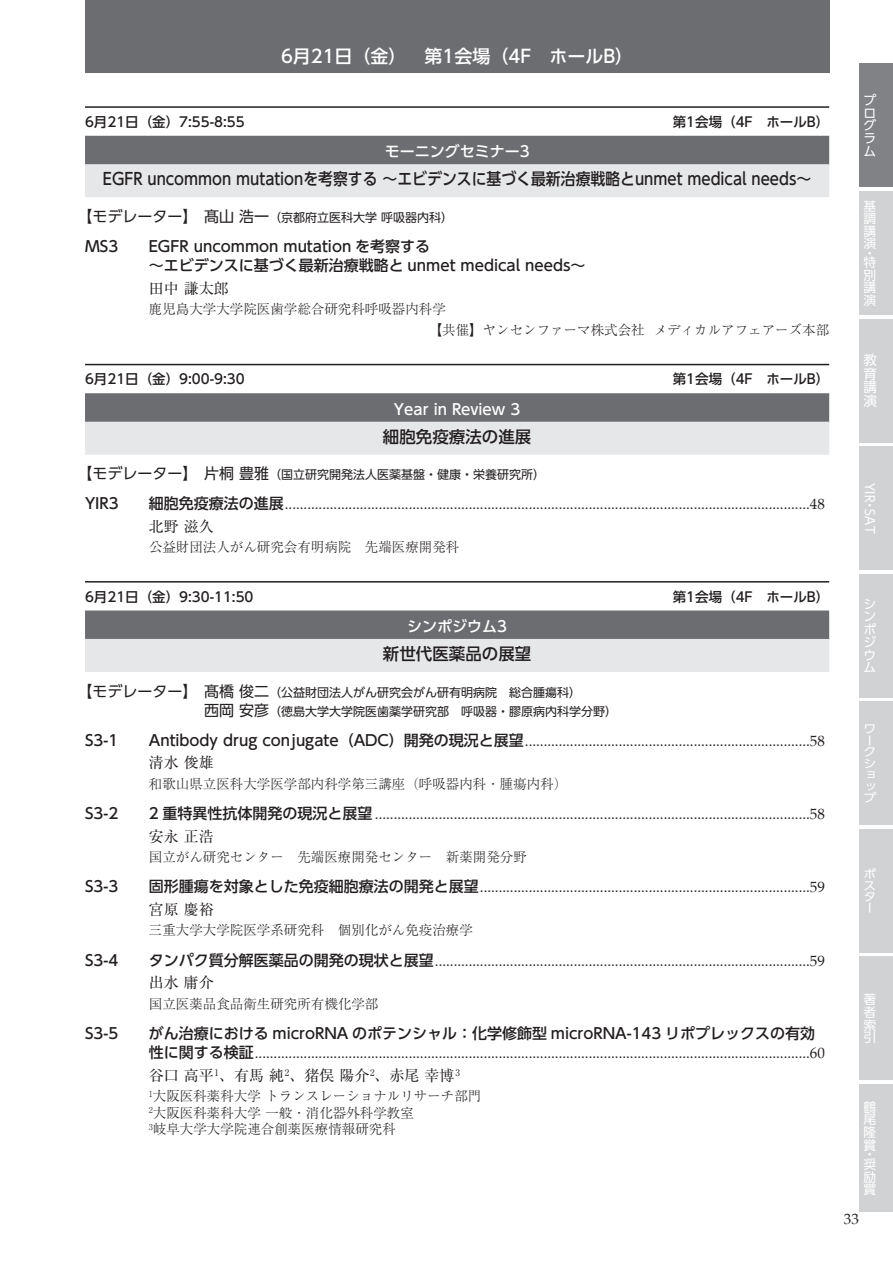
<style>
.page{position:relative;width:893px;height:1263px;background:#fff}
.page>*{position:absolute;margin:0;border:0;box-sizing:border-box;transform-origin:0 0}
.t1{font:500 18px "UD Shin Go Pro";color:#fff}
.t2{font:500 16.5px "UD Shin Go Pro";color:#231f20;scale:.9 1}
.t3{font:500 16.5px "UD Shin Go Pro";color:#231f20}
.t4{font:15px/19.5px "Palatino";color:#231f20}
.t5{font:500 15px/19.5px "UD Shin Go Pro";color:#231f20}
.t6{font:15px "Ryumin Pro";color:#231f20}
.t7{font:500 15px "UD Shin Go Pro";color:#fff}
.t8{font:300 13.5px/16.5px "Ryumin Pro";color:#231f20}
.t9{font:500 13.5px "UD Shin Go Pro";color:#231f20}
.t10{font:13.5px/13.5px "UD Shin Go Pro";color:#fff;text-align:justify}
.t11{font:12.75px/12.8px "UD Shin Go Pro";color:#fff;text-align:justify}
.t12{font:12.45px/12.5px "UD Shin Go Pro";color:#fff;text-align:justify}
.t13{font:12px/19.5px "UD Shin Go Pro";color:#231f20}
.t14{font:11.55px/11.4px "UD Shin Go Pro";color:#fff;text-align:justify;scale:1.11 1}
.s1{font-size:15px}
.s2{font-family:"UD Shin Go Pro";font-weight:500}
</style>
<div class="page">
<hr style="left:85px;top:106px;width:744px;height:2px;background:#231f20">
<div style="left:85px;top:136px;width:744px;height:30px;background:#6c6d70"></div>
<div style="left:85px;top:164px;width:744px;height:33px;background:#e6e7e9"></div>
<hr style="left:85px;top:364px;width:744px;height:1px;background:#231f20">
<div style="left:85px;top:393px;width:744px;height:30px;background:#6c6d70"></div>
<div style="left:85px;top:422px;width:744px;height:33px;background:#e6e7e9"></div>
<hr style="left:85px;top:581px;width:744px;height:1px;background:#231f20">
<div style="left:85px;top:610px;width:744px;height:30px;background:#6c6d70"></div>
<div style="left:85px;top:639px;width:744px;height:33px;background:#e6e7e9"></div>
<div style="left:85px;top:0;width:744px;height:72px;background:#6c6d70"></div>
<div style="left:859px;top:64px;width:34px;height:123px;background:#808285"></div>
<div style="left:859px;top:191px;width:34px;height:124px;background:#d1d2d4"></div>
<div style="left:859px;top:319px;width:34px;height:123px;background:#d1d2d4"></div>
<div style="left:859px;top:446px;width:34px;height:124px;background:#d1d2d4"></div>
<div style="left:859px;top:574px;width:34px;height:123px;background:#d1d2d4"></div>
<div style="left:859px;top:957px;width:34px;height:123px;background:#d1d2d4"></div>
<div style="left:859px;top:1084px;width:34px;height:128px;background:#d1d2d4"></div>
<div style="left:859px;top:702px;width:34px;height:123px;background:#d1d2d4"></div>
<div style="left:859px;top:829px;width:34px;height:123px;background:#d1d2d4"></div>
<p class="t1" style="left:281px;top:49px;width:354px">6月21日（金）　第1会場（4F ホールB）</p>
<p class="t9" style="left:85px;top:117px;width:161px">6月21日（金）7:55-8:55</p>
<p class="t9" style="left:673px;top:117px;width:158px">第1会場（4F ホールB）</p>
<p class="t7" style="left:385px;top:146px;width:146px">モーニングセミナー3</p>
<p class="t2" style="left:103px;top:173px;width:789px">EGFR uncommon mutationを考察する ～エビデンスに基づく最新治療戦略とunmet medical needs～</p>
<p class="t13" style="left:78px;top:209px;width:377px"><span class="s1">【モデレーター】髙山 浩一</span>（京都府立医科大学 呼吸器内科）</p>
<p class="t5" style="left:85px;top:239px;width:35px">MS3</p>
<p class="t5" style="left:149px;top:239px;width:438px">EGFR uncommon mutation を考察する<br>～エビデンスに基づく最新治療戦略と unmet medical needs～</p>
<p class="t6" style="left:149px;top:282px;width:81px">田中 謙太郎</p>
<p class="t8" style="left:149px;top:303px;width:298px">鹿児島大学大学院医歯学総合研究科呼吸器内科学</p>
<p class="t8" style="left:429px;top:324px;width:402px">【共催】ヤンセンファーマ株式会社 メディカルアフェアーズ本部</p>
<p class="t9" style="left:85px;top:374px;width:161px">6月21日（金）9:00-9:30</p>
<p class="t9" style="left:673px;top:374px;width:158px">第1会場（4F ホールB）</p>
<p class="t7" style="left:394px;top:403px;width:128px">Year in Review 3</p>
<p class="t3" style="left:383px;top:430px;width:150px">細胞免疫療法の進展</p>
<p class="t13" style="left:78px;top:467px;width:469px"><span class="s1">【モデレーター】片桐 豊雅</span>（国立研究開発法人医薬基盤・健康・栄養研究所）</p>
<p class="t5" style="left:85px;top:496px;width:35px">YIR3</p>
<p class="t4" style="left:149px;top:496px;width:678px"><span class="s2">細胞免疫療法の進展</span>............................................................................................................................................48</p>
<p class="t6" style="left:149px;top:520px;width:66px">北野 滋久</p>
<p class="t8" style="left:149px;top:541px;width:312px">公益財団法人がん研究会有明病院　先端医療開発科</p>
<p class="t9" style="left:85px;top:591px;width:170px">6月21日（金）9:30-11:50</p>
<p class="t9" style="left:673px;top:591px;width:158px">第1会場（4F ホールB）</p>
<p class="t7" style="left:407px;top:620px;width:101px">シンポジウム3</p>
<p class="t3" style="left:383px;top:648px;width:150px">新世代医薬品の展望</p>
<p class="t13" style="left:204px;top:684px;width:414px;text-indent:-127px"><span class="s1">【モデレーター】髙橋 俊二</span>（公益財団法人がん研究会がん研有明病院　総合腫瘍科）<br><span class="s1">西岡 安彦</span>（徳島大学大学院医歯薬学研究部　呼吸器・膠原病内科学分野）</p>
<p class="t5" style="left:85px;top:733px;width:35px">S3-1</p>
<p class="t4" style="left:149px;top:732px;width:678px"><span class="s2">Antibody drug conjugate（ADC）開発の現況と展望</span>............................................................................58</p>
<p class="t6" style="left:149px;top:757px;width:66px">清水 俊雄</p>
<p class="t8" style="left:149px;top:778px;width:420px">和歌山県立医科大学医学部内科学第三講座（呼吸器内科・腫瘍内科）</p>
<p class="t5" style="left:85px;top:806px;width:35px">S3-2</p>
<p class="t4" style="left:149px;top:805px;width:678px"><span class="s2">2 重特異性抗体開発の現況と展望</span> ....................................................................................................................58</p>
<p class="t6" style="left:149px;top:830px;width:66px">安永 正浩</p>
<p class="t8" style="left:149px;top:851px;width:379px">国立がん研究センター　先端医療開発センター　新薬開発分野</p>
<p class="t5" style="left:85px;top:879px;width:35px">S3-3</p>
<p class="t4" style="left:149px;top:879px;width:678px"><span class="s2">固形腫瘍を対象とした免疫細胞療法の開発と展望</span>........................................................................................59</p>
<p class="t6" style="left:149px;top:903px;width:66px">宮原 慶裕</p>
<p class="t8" style="left:149px;top:924px;width:325px">三重大学大学院医学系研究科　個別化がん免疫治療学</p>
<p class="t5" style="left:85px;top:952px;width:35px">S3-4</p>
<p class="t4" style="left:149px;top:952px;width:678px"><span class="s2">タンパク質分解医薬品の開発の現状と展望</span>....................................................................................................59</p>
<p class="t6" style="left:149px;top:976px;width:66px">出水 庸介</p>
<p class="t8" style="left:149px;top:997px;width:231px">国立医薬品食品衛生研究所有機化学部</p>
<p class="t5" style="left:85px;top:1025px;width:35px">S3-5</p>
<p class="t4" style="left:149px;top:1025px;width:678px"><span class="s2">がん治療における microRNA のポテンシャル：化学修飾型 microRNA-143 リポプレックスの有効性に関する検証</span>....................................................................................................................................................60</p>
<p class="t6" style="left:149px;top:1069px;width:312px">谷口 高平<sup>1</sup>、有馬 純<sup>2</sup>、猪俣 陽介<sup>2</sup>、赤尾 幸博<sup>3</sup></p>
<p class="t8" style="left:149px;top:1090px;width:334px"><sup>1</sup>大阪医科薬科大学 トランスレーショナルリサーチ部門<br><sup>2</sup>大阪医科薬科大学 一般・消化器外科学教室<br><sup>3</sup>岐阜大学大学院連合創薬医療情報研究科</p>
<p class="t11" style="left:863px;top:95px;width:14px">プログラム</p>
<p class="t12" style="left:863px;top:202px;width:14px">基調講演</p>
<p class="t12" style="left:863px;top:250px;width:14px;line-height:9.3px">・特</p>
<p class="t12" style="left:863px;top:270px;width:14px">別講演</p>
<p class="t10" style="left:863px;top:355px;width:15px">教育講演</p>
<p class="t11" style="left:863px;top:485px;width:14px;line-height:11.9px">Y<br>IR・</p>
<p class="t11" style="left:863px;top:510px;width:14px">S</p>
<p class="t11" style="left:863px;top:519px;width:14px;line-height:9.6px">A<br>T</p>
<p class="t11" style="left:863px;top:599px;width:14px">シンポジウム</p>
<p class="t14" style="left:863px;top:725px;width:13px">ワークショップ</p>
<p class="t11" style="left:863px;top:862px;width:14px;line-height:12.1px">ターセッ</p>
<p class="t14" style="left:863px;top:869px;width:13px">ポスター</p>
<p class="t11" style="left:863px;top:995px;width:14px">著者索引</p>
<p class="t11" style="left:863px;top:1102px;width:14px">鶴尾隆賞</p>
<p class="t11" style="left:863px;top:1151px;width:14px;line-height:9.6px">・奨</p>
<p class="t11" style="left:863px;top:1172px;width:14px">励賞</p>
<p class="t4" style="left:844px;top:1210px;width:16px">33</p>
</div>
